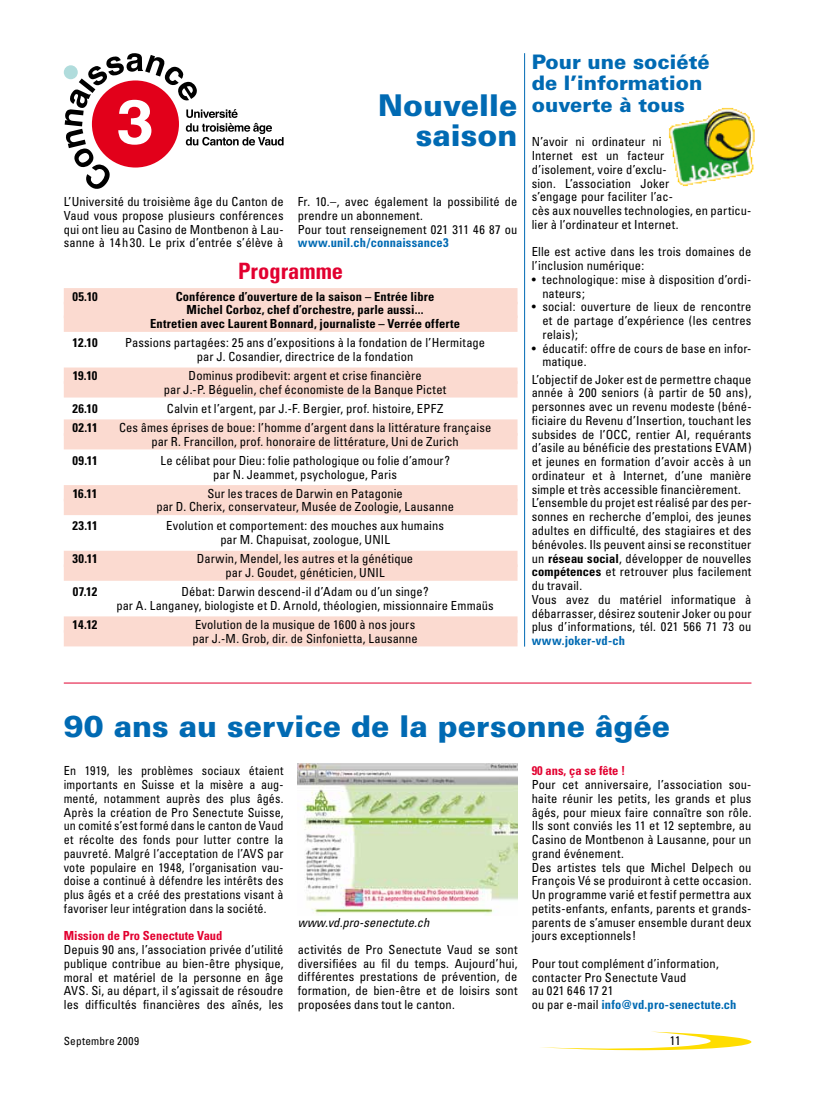
<style>
.page{position:relative;width:833px;height:1099px;background:#fff}
.page>*{position:absolute;margin:0;border:0;box-sizing:border-box;transform-origin:0 0}
.t1{font:900 30px/30px "Univers";color:#006ab3;text-align:right}
.t2{font:700 condensed 22.5px "Univers";color:#e20030}
.t3{font:900 20px/21.2px "Univers";color:#006ab3}
.t4{font:condensed 12.5px/13.8px "Univers";letter-spacing:.01em;color:#000}
.t5{font:700 condensed 12.5px/13.8px "Univers";letter-spacing:.01em;color:#000;text-align:center}
.t6{font:700 condensed 12.5px "Univers";letter-spacing:.01em;color:#006ab3}
.t7{font:700 condensed 12.5px "Univers";color:#e20030}
.t8{font:italic condensed 12.5px "Univers";letter-spacing:.005em;color:#000}
.t9{font:condensed 11.25px "Univers";letter-spacing:.02em;color:#000}
.s1{font-weight:700}
.s2{font-weight:700;color:#006ab3}
</style>
<div class="page">
<svg style="left:541px;top:1031px;width:210px;height:19px"></svg>
<img style="left:668px;top:107px;width:87px;height:80px">
<svg style="left:65px;top:53px;width:218px;height:136px"></svg>
<div style="left:64px;top:65px;width:14px;height:14px;background:#b0dcdc;border-radius:50%"></div>
<div style="left:64px;top:288px;width:453px;height:16px;background:#fbdad0"></div>
<div style="left:64px;top:302px;width:453px;height:16px;background:#fbdad0"></div>
<div style="left:64px;top:315px;width:453px;height:17px;background:#fbdad0"></div>
<div style="left:64px;top:367px;width:453px;height:17px;background:#fbdad0"></div>
<div style="left:64px;top:381px;width:453px;height:16px;background:#fbdad0"></div>
<div style="left:64px;top:419px;width:453px;height:16px;background:#fbdad0"></div>
<div style="left:64px;top:433px;width:453px;height:16px;background:#fbdad0"></div>
<div style="left:64px;top:485px;width:453px;height:16px;background:#fbdad0"></div>
<div style="left:64px;top:499px;width:453px;height:16px;background:#fbdad0"></div>
<div style="left:64px;top:550px;width:453px;height:17px;background:#fbdad0"></div>
<div style="left:64px;top:564px;width:453px;height:16px;background:#fbdad0"></div>
<div style="left:64px;top:616px;width:453px;height:16px;background:#fbdad0"></div>
<div style="left:64px;top:630px;width:453px;height:16px;background:#fbdad0"></div>
<hr style="left:64px;top:682px;width:687px;height:1px;background:#e20030">
<img style="left:298px;top:763px;width:219px;height:152px">
<hr style="left:524px;top:53px;width:1px;height:593px;background:#006ab3">
<h1 class="t1" style="left:378px;top:90px;width:141px">Nouvelle saison</h1>
<p class="t4" style="left:64px;top:195px;width:221px;text-align:justify">L’Université du troisième âge du Canton de Vaud vous propose plusieurs conférences qui ont lieu au Casino de Montbenon à Lau&shy;sanne à 14 h30. Le prix d’entrée s’élève à</p>
<p class="t4" style="left:298px;top:195px;width:221px">Fr. 10.–, avec également la possibilité de prendre un abonnement.<br>Pour tout renseignement 021 311 46 87 ou</p>
<p class="t6" style="left:298px;top:235px;width:152px">www.unil.ch/connaissance3</p>
<h2 class="t2" style="left:238px;top:257px;width:106px">Programme</h2>
<p class="t5" style="left:72px;top:289px;width:27px">05.10</p>
<p class="t5" style="left:150px;top:289px;width:311px">Conférence d’ouverture de la saison – Entrée libre<br>Michel Corboz, chef d’orchestre, parle aussi...<br>Entretien avec Laurent Bonnard, journaliste – Verrée offerte</p>
<p class="t5" style="left:73px;top:336px;width:27px">12.10</p>
<p class="t4" style="left:125px;top:336px;width:361px;text-align:center">Passions partagées: 25 ans d’expositions à la fondation de l’Hermitage par J. Cosandier, directrice de la fondation</p>
<p class="t5" style="left:73px;top:368px;width:26px">19.10</p>
<p class="t4" style="left:164px;top:368px;width:284px;text-align:center">Dominus prodibevit: argent et crise financière<br>par J.-P. Béguelin, chef économiste de la Banque Pictet</p>
<p class="t5" style="left:72px;top:401px;width:27px">26.10</p>
<p class="t4" style="left:167px;top:401px;width:278px">Calvin et l’argent, par J.-F. Bergier, prof. histoire, EPFZ</p>
<p class="t5" style="left:72px;top:420px;width:27px">02.11</p>
<p class="t4" style="left:119px;top:420px;width:374px;text-align:center">Ces âmes éprises de boue: l’homme d’argent dans la littérature française par R. Francillon, prof. honoraire de littérature, Uni de Zurich</p>
<p class="t5" style="left:72px;top:453px;width:27px">09.11</p>
<p class="t4" style="left:160px;top:453px;width:291px;text-align:center">Le célibat pour Dieu: folie pathologique ou folie d’amour? par N. Jeammet, psychologue, Paris</p>
<p class="t5" style="left:73px;top:486px;width:26px">16.11</p>
<p class="t4" style="left:156px;top:486px;width:299px;text-align:center">Sur les traces de Darwin en Patagonie<br>par D. Cherix, conservateur, Musée de Zoologie, Lausanne</p>
<p class="t5" style="left:72px;top:519px;width:27px">23.11</p>
<p class="t4" style="left:166px;top:519px;width:279px;text-align:center">Evolution et comportement: des mouches aux humains par M. Chapuisat, zoologue, UNIL</p>
<p class="t5" style="left:72px;top:552px;width:27px">30.11</p>
<p class="t4" style="left:197px;top:551px;width:218px;text-align:center">Darwin, Mendel, les autres et la génétique par J. Goudet, généticien, UNIL</p>
<p class="t5" style="left:73px;top:584px;width:26px">07.12</p>
<p class="t4" style="left:116px;top:584px;width:379px;text-align:center">Débat: Darwin descend-il d’Adam ou d’un singe?<br>par A. Langaney, biologiste et D. Arnold, théologien, missionnaire Emmaüs</p>
<p class="t5" style="left:73px;top:617px;width:26px">14.12</p>
<p class="t4" style="left:192px;top:617px;width:227px">Evolution de la musique de 1600 à nos jours par J.-M. Grob, dir. de Sinfonietta, Lausanne</p>
<h3 class="t3" style="left:531px;top:51px;width:180px">Pour une société de l’information ouverte à tous</h3>
<p class="t4" style="left:531px;top:135px;width:221px">N’avoir ni ordinateur ni<br>Internet est un facteur<br>d’isolement, voire d’exclu-<br>sion. L’association Joker<br>s’engage pour faciliter l’ac-<br>cès aux nouvelles technologies, en particu&shy;lier à l’ordinateur et Internet.</p>
<p class="t4" style="left:531px;top:245px;width:221px">Elle est active dans les trois domaines de l’inclusion numérique:</p>
<p class="t4" style="left:542px;top:272px;width:211px;text-indent:-11px">• technologique: mise à disposition d’ordi&shy;nateurs;</p>
<p class="t4" style="left:542px;top:300px;width:211px;text-align:justify;text-indent:-11px">• social: ouverture de lieux de rencontre et de partage d’expérience (les centres relais);</p>
<p class="t4" style="left:542px;top:341px;width:211px;text-indent:-11px">• éducatif: offre de cours de base en infor&shy;matique.</p>
<p class="t4" style="left:532px;top:372px;width:221px">L’objectif de Joker est de permettre chaque année à 200 seniors (à partir de 50 ans), personnes avec un revenu modeste (béné&shy;ficiaire du Revenu d’Insertion, touchant les subsides de l’OCC, rentier AI, requérants d’asile au bénéficie des prestations EVAM) et jeunes en formation d’avoir accès à un ordinateur et à Internet, d’une manière simple et très accessible financièrement.<br>L’ensemble du projet est réalisé par des per&shy;sonnes en recherche d’emploi, des jeunes adultes en difficulté, des stagiaires et des bénévoles. Ils peuvent ainsi se reconstituer un <span class="s1">réseau social</span>, développer de nouvelles <span class="s1">compétences</span> et retrouver plus facilement du travail.<br>Vous avez du matériel informatique à débarrasser, désirez soutenir Joker ou pour plus d’informations, tél. 021 566 71 73 ou</p>
<p class="t6" style="left:532px;top:633px;width:95px">www.joker-vd-ch</p>
<h1 class="t1" style="left:64px;top:710px;width:608px">90 ans au service de la personne âgée</h1>
<p class="t4" style="left:64px;top:763px;width:221px;text-align:justify">En 1919, les problèmes sociaux étaient importants en Suisse et la misère a aug&shy;menté, notamment auprès des plus âgés.<br>Après la création de Pro Senectute Suisse, un comité s’est formé dans le canton de Vaud et récolte des fonds pour lutter contre la pauvreté. Malgré l’acceptation de l’AVS par vote populaire en 1948, l’organisation vau&shy;doise a continué à défendre les intérêts des plus âgés et a créé des prestations visant à favoriser leur intégration dans la société.</p>
<p class="t7" style="left:64px;top:928px;width:160px">Mission de Pro Senectute Vaud</p>
<p class="t4" style="left:64px;top:942px;width:221px;text-align:justify">Depuis 90 ans, l’association privée d’utilité publique contribue au bien-être physique, moral et matériel de la personne en âge AVS. Si, au départ, il s’agissait de résoudre les difficultés financières des aînés, les</p>
<p class="t4" style="left:298px;top:942px;width:221px;text-align:justify">activités de Pro Senectute Vaud se sont diversifiées au fil du temps. Aujourd’hui, différentes prestations de prévention, de formation, de bien-être et de loisirs sont proposées dans tout le canton.</p>
<p class="t8" style="left:298px;top:914px;width:133px">www.vd.pro-senectute.ch</p>
<p class="t7" style="left:532px;top:763px;width:95px">90 ans, ça se fête !</p>
<p class="t4" style="left:532px;top:777px;width:221px">Pour cet anniversaire, l’association sou&shy;haite réunir les petits, les grands et plus âgés, pour mieux faire connaître son rôle.<br>Ils sont conviés les 11 et 12 septembre, au Casino de Montbenon à Lausanne, pour un grand événement.<br>Des artistes tels que Michel Delpech ou François Vé se produiront à cette occasion.<br>Un programme varié et festif permettra aux petits-enfants, enfants, parents et grands&shy;parents de s’amuser ensemble durant deux jours exceptionnels!</p>
<p class="t4" style="left:532px;top:956px;width:206px">Pour tout complément d’information, contacter Pro Senectute Vaud<br>au 021 646 17 21<br>ou par e-mail <span class="s2">info@vd.pro-senectute.ch</span></p>
<p class="t9" style="left:64px;top:1033px;width:77px">Septembre 2009</p>
<p class="t4" style="left:670px;top:1033px;width:12px">11</p>
</div>
